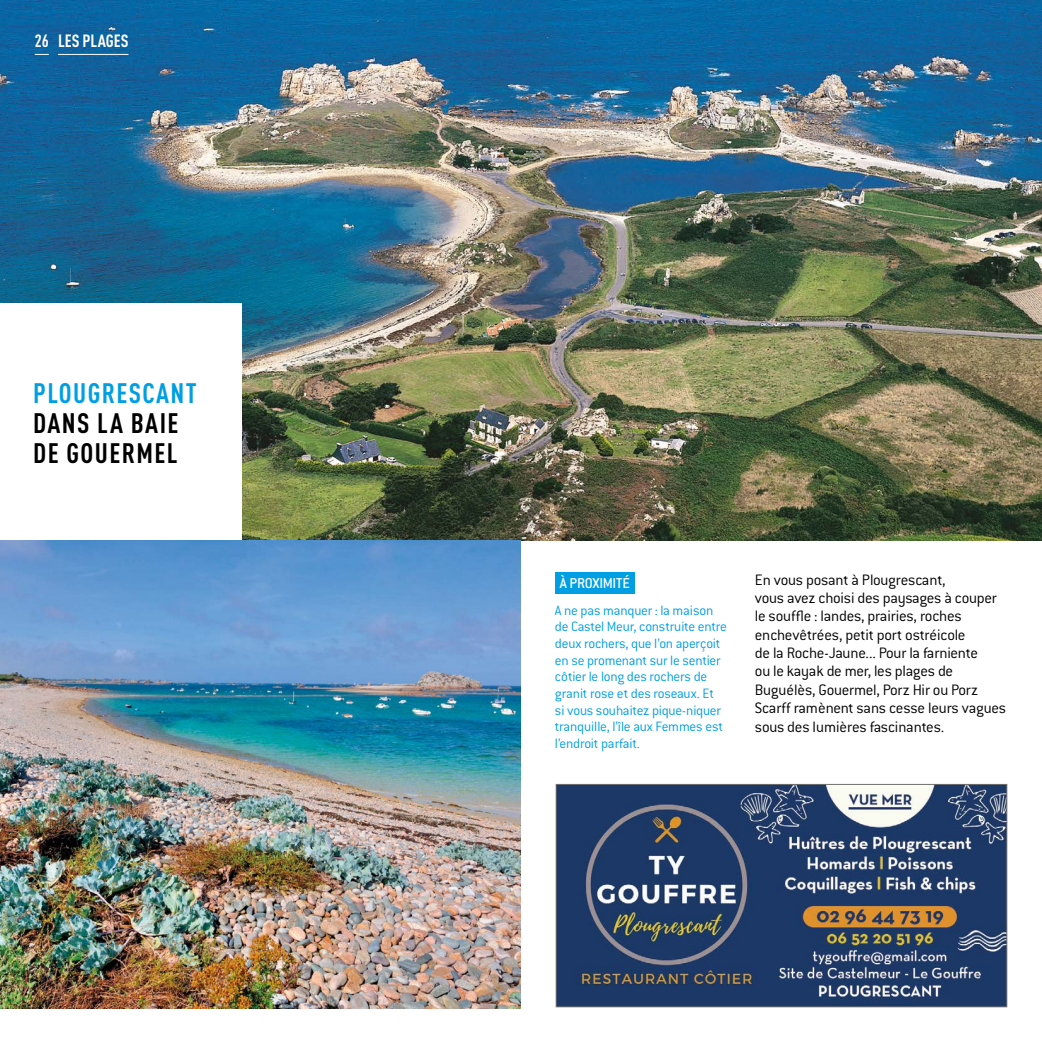
<style>
.page{position:relative;width:1042px;height:1042px;background:#fff}
.page>*{position:absolute;margin:0;border:0;box-sizing:border-box;transform-origin:0 0}
.t1{font:700 27.82px/29.9px "DIN Cond";letter-spacing:.05em;color:#000}
.t2{font:700 27.82px "DIN Cond";letter-spacing:.05em;color:#009fe3}
.t3{font:700 17.5px "DIN Cond";color:#fff}
.t4{font:300 16.62px/18.4px "Conduit ITC";letter-spacing:-.015em;color:#000}
.t5{font:500 15.75px "Conduit ITC";letter-spacing:-.015em;color:#fff}
.t6{font:300 14.88px/16.6px "Conduit ITC";letter-spacing:-.015em;color:#009fe3}
</style>
<div class="page">
<img style="left:0;top:0;width:1042px;height:541px">
<img style="left:558px;top:786px;width:447px;height:219px">
<div style="left:556px;top:784px;width:451px;height:223px;border:1px solid #706f6f"></div>
<div style="left:0;top:303px;width:241px;height:238px;background:#fff"></div>
<div style="left:555px;top:572px;width:80px;height:21px;background:#009fe3"></div>
<hr style="left:58px;top:54px;width:70px;height:1px;background:#fff">
<svg style="left:35px;top:54px;width:14px;height:1px"></svg>
<img style="left:0;top:541px;width:521px;height:467px">
<p class="t3" style="left:35px;top:31px;width:95px">26 LES PLAGES</p>
<h1 class="t2" style="left:33px;top:376px;width:165px">PLOUGRESCANT</h1>
<h1 class="t1" style="left:33px;top:407px;width:147px">DANS LA BAIE<br>DE GOUERMEL</h1>
<p class="t5" style="left:560px;top:574px;width:72px">À PROXIMITÉ</p>
<p class="t6" style="left:555px;top:602px;width:173px">A ne pas manquer : la maison de Castel Meur, construite entre deux rochers, que l’on aperçoit en se promenant sur le sentier côtier le long des rochers de granit rose et des roseaux. Et si vous souhaitez pique-niquer tranquille, l’île aux Femmes est l’endroit parfait.</p>
<p class="t4" style="left:755px;top:570px;width:253px">En vous posant à Plougrescant,<br>vous avez choisi des paysages à couper le souffle : landes, prairies, roches enchevêtrées, petit port ostréicole<br>de la Roche-Jaune... Pour la farniente<br>ou le kayak de mer, les plages de Buguélès, Gouermel, Porz Hir ou Porz Scarff ramènent sans cesse leurs vagues sous des lumières fascinantes.</p>
</div>
